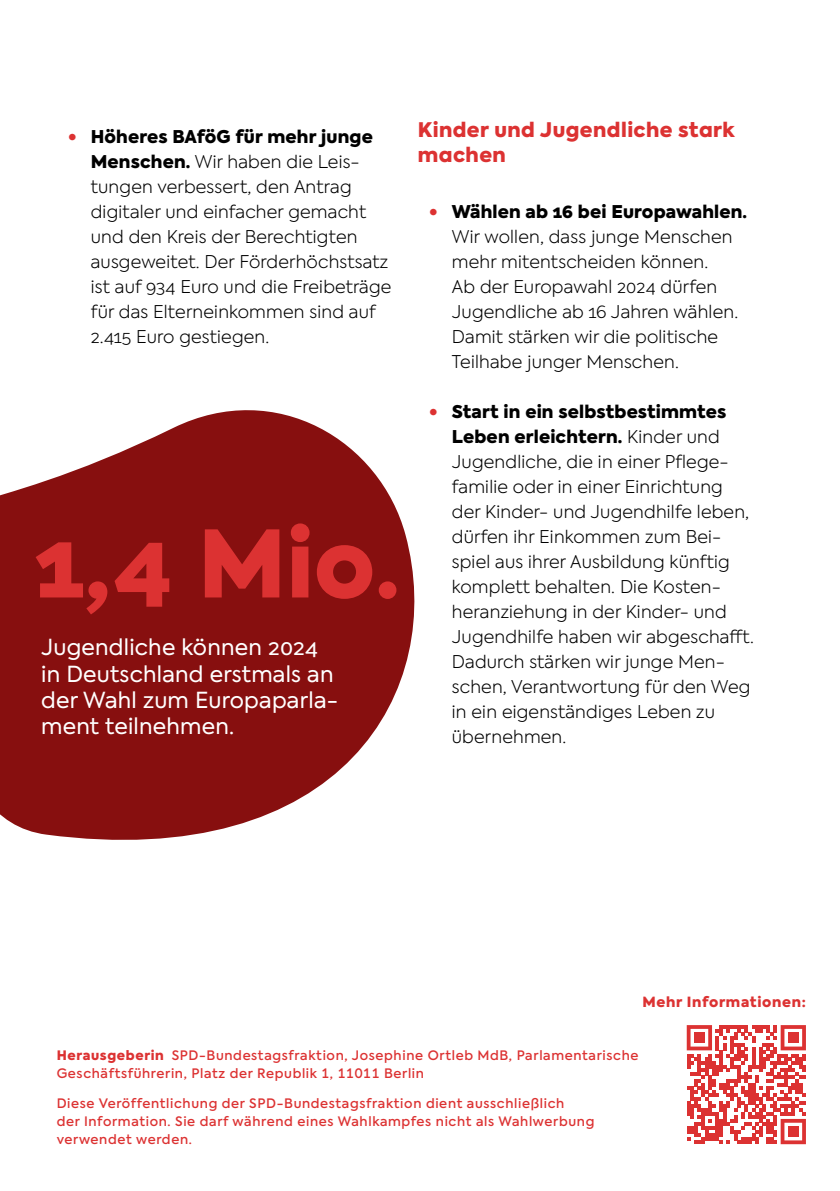
<style>
.page{position:relative;width:840px;height:1191px;background:#fff}
.page>*{position:absolute;margin:0;border:0;box-sizing:border-box;transform-origin:0 0}
.Fliess_8_75pt{font:22px/26.4px "Axiforma";letter-spacing:.01em;color:#fff}
.Subsubhead_10pt{font:900 20px/25px "Axiforma";letter-spacing:.025em;color:#dc3232}
.t1{font:300 17.6px/25px "Axiforma";letter-spacing:.01em;color:#000}
.Impressum_Fliess_7pt{font:900 14px "Axiforma";letter-spacing:.05em;color:#dc3232}
.Impressum_Fliess_7pt-2{font:500 13px/18.2px "Axiforma";letter-spacing:.05em;color:#dc3232}
.s1{font-weight:900;color:#dc3232}
.s2{font-weight:900}
</style>
<div class="page">
<svg style="left:0;top:410px;width:415px;height:430px;fill:#870f0f"></svg>
<svg style="left:36px;top:523px;width:360px;height:91px;background:#a21a1a"></svg>
<svg style="left:686px;top:1025px;width:119px;height:119px"></svg>
<div style="left:787px;top:1032px;width:11px;height:11px;background:#dc3232"></div>
<div style="left:693px;top:1032px;width:11px;height:11px;background:#dc3232"></div>
<div style="left:787px;top:1126px;width:11px;height:11px;background:#dc3232"></div>
<p class="t1" style="left:91px;top:124px;width:302px;text-indent:-23px"><span class="s1">•</span> <span class="s2">Höheres BAföG für mehr junge<br>Menschen.</span> Wir haben die Leis&shy;tungen verbessert, den Antrag digitaler und einfacher gemacht und den Kreis der Berechtigten ausgeweitet. Der Förderhöchstsatz ist auf 934 Euro und die Freibeträge für das Elterneinkommen sind auf<br>2.415 Euro gestiegen.</p>
<p class="Subsubhead_10pt" style="left:417px;top:117px;width:318px">Kinder und Jugendliche stark machen</p>
<p class="t1" style="left:451px;top:199px;width:296px;text-indent:-23px"><span class="s1">•</span> <span class="s2">Wählen ab 16 bei Europawahlen.<br></span>Wir wollen, dass junge Menschen mehr mitentscheiden können.<br>Ab der Europawahl 2024 dürfen<br>Jugendliche ab 16 Jahren wählen.<br>Damit stärken wir die politische<br>Teilhabe junger Menschen.</p>
<p class="t1" style="left:451px;top:399px;width:303px;text-indent:-23px"><span class="s1">•</span> <span class="s2">Start in ein selbstbestimmtes<br>Leben erleichtern.</span> Kinder und<br>Jugendliche, die in einer Pflege&shy;familie oder in einer Einrichtung der Kinder- und Jugendhilfe leben, dürfen ihr Einkommen zum Bei&shy;spiel aus ihrer Ausbildung künftig komplett behalten. Die Kosten&shy;heranziehung in der Kinder- und<br>Jugendhilfe haben wir abgeschafft.<br>Dadurch stärken wir junge Men&shy;schen, Verantwortung für den Weg in ein eigenständiges Leben zu übernehmen.</p>
<p class="Fliess_8_75pt" style="left:41px;top:634px;width:298px">Jugendliche können 2024 in Deutschland erstmals an der Wahl zum Europaparla&shy;ment teilnehmen.</p>
<p class="Impressum_Fliess_7pt" style="left:642px;top:991px;width:165px">Mehr Informationen:</p>
<p class="Impressum_Fliess_7pt-2" style="left:57px;top:1046px;width:583px"><span class="s2">Herausgeberin</span> SPD-Bundestagsfraktion, Josephine Ortleb MdB, Parlamentarische<br>Geschäftsführerin, Platz der Republik 1, 11011 Berlin</p>
<p class="Impressum_Fliess_7pt-2" style="left:57px;top:1094px;width:539px">Diese Veröffentlichung der SPD-Bundestagsfraktion dient ausschließlich<br>der Information. Sie darf während eines Wahlkampfes nicht als Wahlwerbung verwendet werden.</p>
</div>
